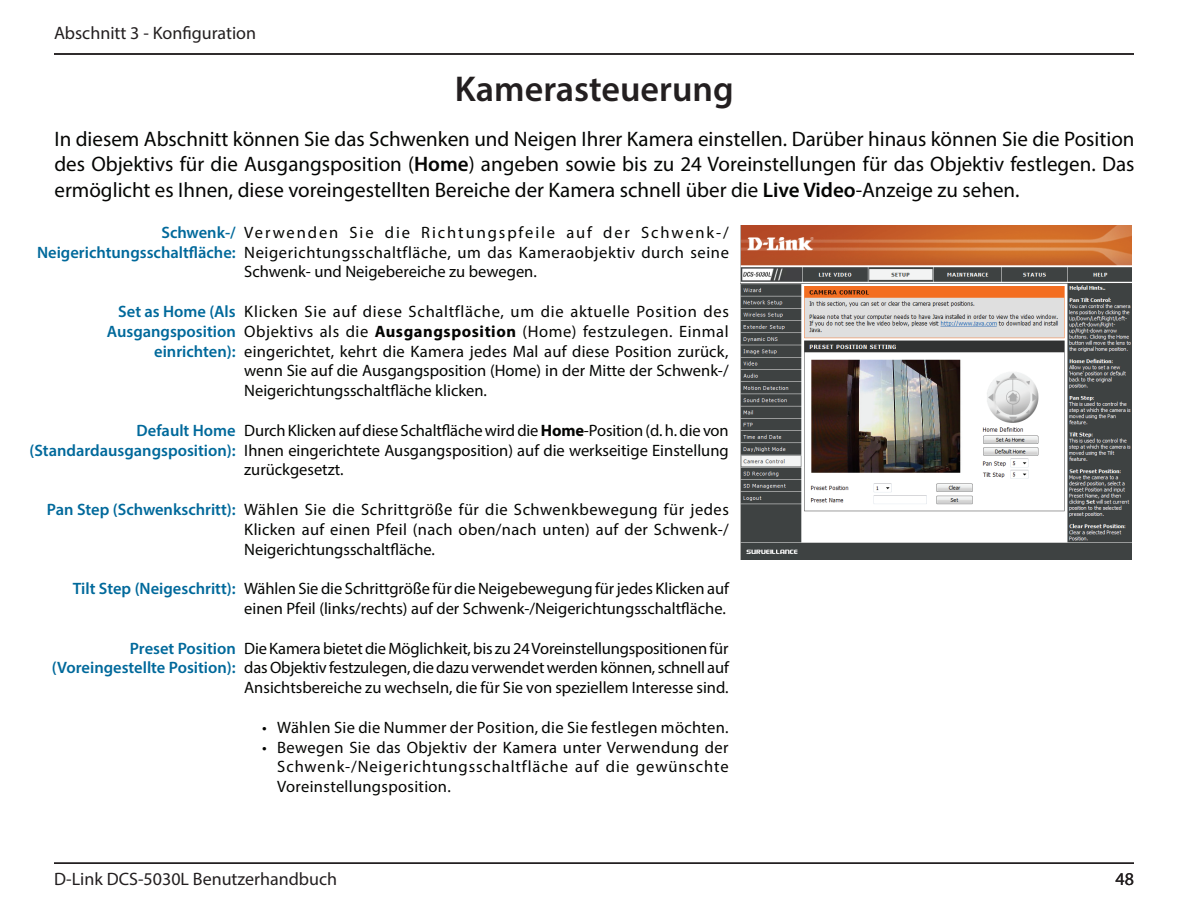
<style>
.page{position:relative;width:1188px;height:918px;background:#fff}
.page>*{position:absolute;margin:0;border:0;box-sizing:border-box;transform-origin:0 0}
.t1{font:600 36px "Myriad Pro";color:#231f20}
.t2{font:21px/25.2px "Myriad Pro";color:#040503;text-align:justify}
.t3{font:18px "Myriad Pro";color:#231f20}
.t4{font:16.5px/19.8px "Myriad Pro";color:#040503;text-align:justify}
.t5{font:600 16.5px/19.8px "Myriad Pro";color:#00699b;text-align:right}
.t6{font:16.5px "Myriad Pro";letter-spacing:.02em;color:#040503}
.s1{font-weight:600}
.s2{font-weight:700}
</style>
<div class="page">
<hr style="left:54px;top:53px;width:1080px;height:2px;background:#231f20">
<hr style="left:54px;top:862px;width:1080px;height:2px;background:#231f20">
<img style="left:741px;top:225px;width:391px;height:335px">
<img style="left:811px;top:359px;width:151px;height:115px">
<p class="t3" style="left:54px;top:22px;width:204px">Abschnitt 3 - Konfiguration</p>
<h1 class="t1" style="left:455px;top:66px;width:280px">Kamerasteuerung</h1>
<p class="t2" style="left:54px;top:126px;width:1082px">In diesem Abschnitt können Sie das Schwenken und Neigen Ihrer Kamera einstellen. Darüber hinaus können Sie die Position des Objektivs für die Ausgangsposition (<span class="s1">Home</span>) angeben sowie bis zu 24 Voreinstellungen für das Objektiv festlegen. Das ermöglicht es Ihnen, diese voreingestellten Bereiche der Kamera schnell über die <span class="s1">Live Video</span>-Anzeige zu sehen.</p>
<p class="t5" style="left:37px;top:222px;width:200px">Schwenk-/<br>Neigerichtungsschaltfläche:</p>
<p class="t4" style="left:244px;top:222px;width:486px">Verwenden Sie die Richtungspfeile auf der Schwenk-/ Neigerichtungsschaltfläche, um das Kameraobjektiv durch seine Schwenk- und Neigebereiche zu bewegen.</p>
<p class="t4" style="left:244px;top:301px;width:486px">Klicken Sie auf diese Schaltfläche, um die aktuelle Position des Objektivs als die <span class="s2">Ausgangsposition</span> (Home) festzulegen. Einmal eingerichtet, kehrt die Kamera jedes Mal auf diese Position zurück, wenn Sie auf die Ausgangsposition (Home) in der Mitte der Schwenk-/ Neigerichtungsschaltfläche klicken.</p>
<p class="t4" style="left:244px;top:420px;width:486px">Durch Klicken auf diese Schaltfläche wird die <span class="s2">Home</span>-Position (d. h. die von Ihnen eingerichtete Ausgangsposition) auf die werkseitige Einstellung zurückgesetzt.</p>
<p class="t4" style="left:244px;top:499px;width:486px">Wählen Sie die Schrittgröße für die Schwenkbewegung für jedes Klicken auf einen Pfeil (nach oben/nach unten) auf der Schwenk-/ Neigerichtungsschaltfläche.</p>
<p class="t4" style="left:244px;top:578px;width:486px">Wählen Sie die Schrittgröße für die Neigebewegung für jedes Klicken auf einen Pfeil (links/rechts) auf der Schwenk-/Neigerichtungsschaltfläche.</p>
<p class="t4" style="left:244px;top:638px;width:486px">Die Kamera bietet die Möglichkeit, bis zu 24 Voreinstellungspositionen für das Objektiv festzulegen, die dazu verwendet werden können, schnell auf Ansichtsbereiche zu wechseln, die für Sie von speziellem Interesse sind.</p>
<p class="t6" style="left:262px;top:717px;width:468px">• Wählen Sie die Nummer der Position, die Sie festlegen möchten.</p>
<p class="t4" style="left:277px;top:737px;width:453px;text-indent:-15px">• Bewegen Sie das Objektiv der Kamera unter Verwendung der Schwenk-/Neigerichtungsschaltfläche auf die gewünschte Voreinstellungsposition.</p>
<p class="t5" style="left:107px;top:301px;width:130px">Set as Home (Als<br>Ausgangsposition einrichten):</p>
<p class="t5" style="left:29px;top:420px;width:208px">Default Home (Standardausgangsposition):</p>
<p class="t5" style="left:47px;top:499px;width:190px">Pan Step (Schwenkschritt):</p>
<p class="t5" style="left:73px;top:578px;width:164px">Tilt Step (Neigeschritt):</p>
<p class="t5" style="left:52px;top:638px;width:186px">Preset Position (Voreingestellte Position):</p>
<p class="t3" style="left:54px;top:868px;width:285px">D-Link DCS-5030L Benutzerhandbuch</p>
<p class="t3" style="left:1116px;top:868px;width:20px">48</p>
</div>
